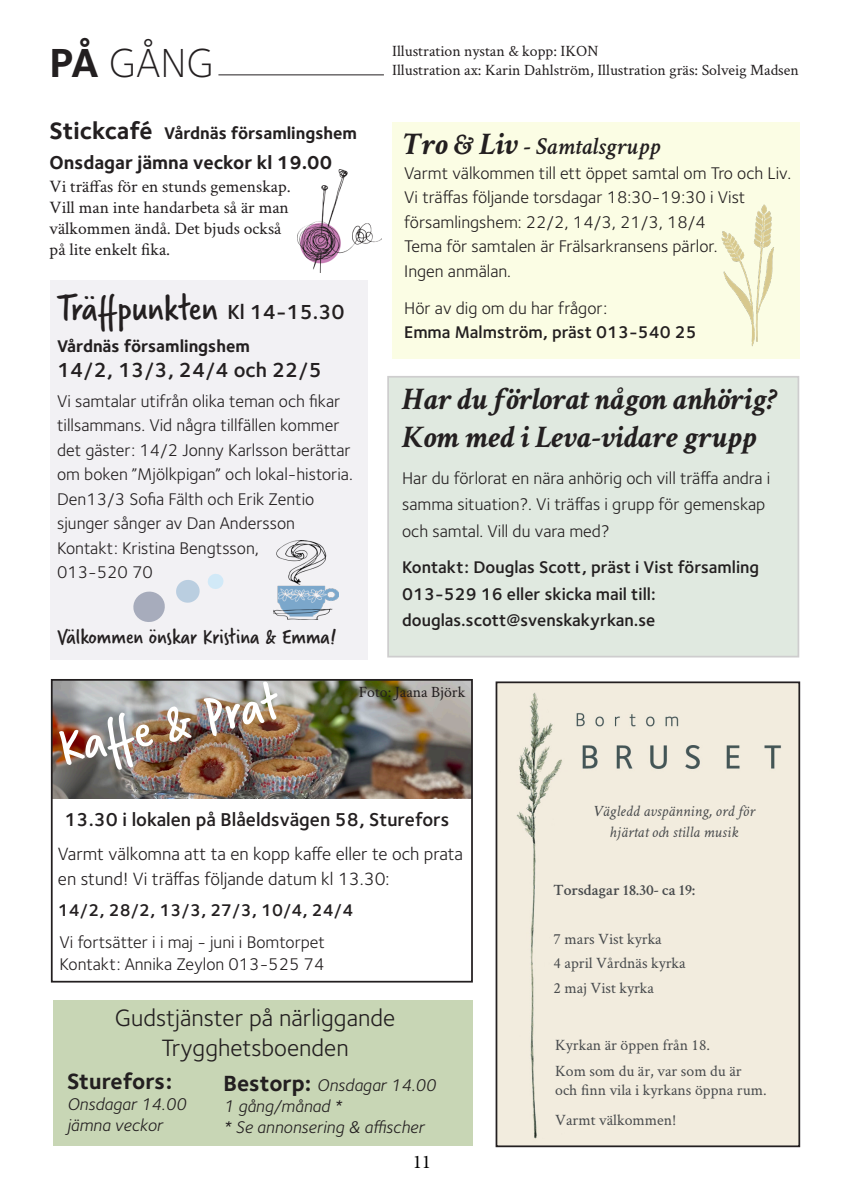
<style>
.page{position:relative;width:844px;height:1191px;background:#fff}
.page>*{position:absolute;margin:0;border:0;box-sizing:border-box;transform-origin:0 0}
.Mellanrubriker_-_kopia{font:56px "Verveine";color:#fff}
.Mellanrubriker_-_kopia-2{font:300 42px "Foundry Sterling OT3";color:#231f20}
.Mellanrubriker_-_kopia-3{font:38.5px "Verveine";color:#231f20}
.Mellanrubriker_-_kopia-4{font:italic 700 31.5px "Crimson Svk";color:#231f20}
.Mellanrubriker_-_kopia-5{font:24.5px "Foundry Sterling OT3";color:#231f20}
.Mellanrubriker_-_kopia-6{font:italic 600 24.5px "Crimson Svk";color:#231f20}
.Mellanrubriker_-_kopia-7{font:22.75px "Verveine";color:#231f20}
.Mellanrubriker_-_kopia-8{font:700 22.75px "Foundry Sterling OT3";letter-spacing:-.005em;color:#231f20}
.Mellanrubriker_-_kopia-9{font:600 21px "Foundry Sterling OT3";color:#231f20}
.Mellanrubriker_-_kopia-10{font:600 19.25px "Foundry Sterling OT3";color:#231f20}
.Mellanrubriker_-_kopia-11{font:700 19.25px "Foundry Sterling OT3";color:#231f20}
.t1{font:19.25px "Minion Pro";color:#000}
.Mellanrubriker_-_kopia-12{font:18.38px/24.5px "Foundry Sterling OT3";color:#231f20}
.Mellanrubriker_-_kopia-13{font:17.5px/24.5px "Foundry Sterling OT3";color:#231f20}
.Mellanrubriker_-_kopia-14{font:600 17.5px/26.2px "Foundry Sterling OT3";color:#231f20}
.Mellanrubriker_-_kopia-15{font:17.5px "Crimson Svk";color:#231f20}
.Mellanrubriker_-_kopia-16{font:italic 17.5px "Foundry Sterling OT3";color:#231f20}
.Mellanrubriker_-_kopia-17{font:700 17.5px "Foundry Sterling OT3";color:#231f20}
.Mellanrubriker_-_kopia-18{font:15.75px "Crimson Svk";color:#484b4d}
.Mellanrubriker_-_kopia-19{font:15.75px "Crimson Svk";color:#231f20}
.Mellanrubriker_-_kopia-20{font:italic 15.75px/21px "Crimson Svk";color:#484b4d;text-align:center}
.Mellanrubriker_-_kopia-21{font:600 15.75px "Crimson Svk";color:#484b4d}
.s1{font-weight:700}
.s2{font-size:24.5px}
.s3{font-family:"Foundry Sterling OT3";font-weight:600;font-size:21px}
.s4{font-weight:700;font-size:31.5px}
.s5{font-weight:700;font-style:normal;font-size:22.75px}
</style>
<div class="page">
<img style="left:298px;top:170px;width:83px;height:103px">
<div style="left:53px;top:1000px;width:419px;height:146px;background:#c8d6b5"></div>
<div style="left:50px;top:280px;width:317px;height:380px;background:#f2f1f4"></div>
<svg style="left:208px;top:574px;width:16px;height:15px"></svg>
<svg style="left:133px;top:591px;width:32px;height:31px"></svg>
<svg style="left:176px;top:580px;width:24px;height:23px"></svg>
<div style="left:388px;top:377px;width:410px;height:279px;background:#e0e9e0"></div>
<div style="left:392px;top:122px;width:408px;height:237px;background:#fbfde4"></div>
<img style="left:721px;top:204px;width:53px;height:142px">
<img style="left:498px;top:684px;width:299px;height:460px">
<div style="left:495px;top:681px;width:305px;height:466px;border:2px solid #231f20"></div>
<div style="left:554px;top:789px;width:220px;height:333px;background:#f2ecde"></div>
<img style="left:273px;top:540px;width:65px;height:79px">
<img style="left:54px;top:682px;width:415px;height:117px">
<div style="left:51px;top:679px;width:421px;height:303px;border:2px solid #231f20"></div>
<hr style="left:218px;top:74px;width:166px;height:1px;background:#231f20">
<p class="Mellanrubriker_-_kopia-2" style="left:50px;top:33px;width:165px"><span class="s1">PÅ</span> GÅNG</p>
<p class="Mellanrubriker_-_kopia-17" style="left:50px;top:119px;width:309px"><span class="s2">Stickcafé</span> Vårdnäs församlingshem</p>
<p class="Mellanrubriker_-_kopia-11" style="left:50px;top:147px;width:284px">Onsdagar jämna veckor kl 19.00</p>
<p class="Mellanrubriker_-_kopia-15" style="left:50px;top:174px;width:242px">Vi träffas för en stunds gemenskap.</p>
<p class="Mellanrubriker_-_kopia-15" style="left:50px;top:195px;width:241px">Vill man inte handarbeta så är man</p>
<p class="Mellanrubriker_-_kopia-15" style="left:50px;top:216px;width:233px">välkommen ändå. Det bjuds också</p>
<p class="Mellanrubriker_-_kopia-15" style="left:50px;top:237px;width:122px">på lite enkelt fika.</p>
<p class="Mellanrubriker_-_kopia-3" style="left:57px;top:281px;width:289px">Träffpunkten <span class="s3">Kl 14-15.30</span></p>
<p class="Mellanrubriker_-_kopia-17" style="left:57px;top:332px;width:194px">Vårdnäs församlingshem</p>
<p class="Mellanrubriker_-_kopia-9" style="left:57px;top:353px;width:266px">14/2, 13/3, 24/4 och 22/5</p>
<p class="Mellanrubriker_-_kopia-13" style="left:57px;top:387px;width:297px">Vi samtalar utifrån olika teman och fikar tillsammans. Vid några tillfällen kommer det gäster: 14/2 Jonny Karlsson berättar om boken ”Mjölkpigan” och lokal-historia.<br>Den13/3 Sofia Fälth och Erik Zentio sjunger sånger av Dan Andersson</p>
<p class="Mellanrubriker_-_kopia-13" style="left:57px;top:534px;width:203px">Kontakt: Kristina Bengtsson,</p>
<p class="Mellanrubriker_-_kopia-13" style="left:57px;top:559px;width:97px">013-520 70</p>
<p class="Mellanrubriker_-_kopia-7" style="left:57px;top:620px;width:280px">Välkommen önskar Kristina &amp; Emma!</p>
<p class="Mellanrubriker_-_kopia-19" style="left:392px;top:40px;width:208px">Illustration nystan &amp; kopp: IKON</p>
<p class="Mellanrubriker_-_kopia-19" style="left:392px;top:59px;width:408px">Illustration ax: Karin Dahlström, Illustration gräs: Solveig Madsen</p>
<p class="Mellanrubriker_-_kopia-6" style="left:404px;top:129px;width:258px"><span class="s4">Tro &amp; Liv</span> <span class="s1">-</span> Samtalsgrupp</p>
<p class="Mellanrubriker_-_kopia-13" style="left:404px;top:160px;width:388px">Varmt välkommen till ett öppet samtal om Tro och Liv.<br>Vi träffas följande torsdagar 18:30-19:30 i Vist</p>
<p class="Mellanrubriker_-_kopia-13" style="left:404px;top:209px;width:303px">församlingshem: 22/2, 14/3, 21/3, 18/4</p>
<p class="Mellanrubriker_-_kopia-13" style="left:404px;top:233px;width:315px">Tema för samtalen är Frälsarkransens pärlor.</p>
<p class="Mellanrubriker_-_kopia-13" style="left:404px;top:258px;width:108px">Ingen anmälan.</p>
<p class="Mellanrubriker_-_kopia-13" style="left:404px;top:294px;width:204px">Hör av dig om du har frågor:</p>
<p class="Mellanrubriker_-_kopia-14" style="left:404px;top:318px;width:294px">Emma Malmström, präst 013-540 25</p>
<p class="Mellanrubriker_-_kopia-4" style="left:402px;top:380px;width:377px">Har du förlorat någon anhörig?</p>
<p class="Mellanrubriker_-_kopia-4" style="left:402px;top:418px;width:356px">Kom med i Leva-vidare grupp</p>
<p class="Mellanrubriker_-_kopia-13" style="left:402px;top:464px;width:370px;line-height:26.2px">Har du förlorat en nära anhörig och vill träffa andra i samma situation?. Vi träffas i grupp för gemenskap och samtal. Vill du vara med?</p>
<p class="Mellanrubriker_-_kopia-14" style="left:402px;top:553px;width:358px">Kontakt: Douglas Scott, präst i Vist församling<br>013-529 16 eller skicka mail till:</p>
<p class="Mellanrubriker_-_kopia-14" style="left:402px;top:605px;width:255px">douglas.scott@svenskakyrkan.se</p>
<p class="Mellanrubriker_-_kopia" style="left:51px;top:710px;width:226px;rotate:-12deg">Kaffe &amp; Prat</p>
<p class="Mellanrubriker_-_kopia-19" style="left:358px;top:681px;width:108px">Foto: Jaana Björk</p>
<p class="Mellanrubriker_-_kopia-10" style="left:64px;top:804px;width:386px">13.30 i lokalen på Blåeldsvägen 58, Sturefors</p>
<p class="Mellanrubriker_-_kopia-12" style="left:58px;top:840px;width:406px">Varmt välkomna att ta en kopp kaffe eller te och prata en stund! Vi träffas följande datum kl 13.30:</p>
<p class="Mellanrubriker_-_kopia-14" style="left:58px;top:896px;width:297px">14/2, 28/2, 13/3, 27/3, 10/4, 24/4</p>
<p class="Mellanrubriker_-_kopia-13" style="left:60px;top:928px;width:267px">Vi fortsätter i i maj - juni i Bomtorpet</p>
<p class="Mellanrubriker_-_kopia-13" style="left:60px;top:951px;width:266px">Kontakt: Annika Zeylon 013-525 74</p>
<p class="Mellanrubriker_-_kopia-5" style="left:115px;top:1000px;width:282px">Gudstjänster på närliggande</p>
<p class="Mellanrubriker_-_kopia-5" style="left:161px;top:1029px;width:189px">Trygghetsboenden</p>
<p class="Mellanrubriker_-_kopia-8" style="left:67px;top:1063px;width:107px">Sturefors:</p>
<p class="Mellanrubriker_-_kopia-16" style="left:67px;top:1091px;width:121px">Onsdagar 14.00</p>
<p class="Mellanrubriker_-_kopia-16" style="left:67px;top:1112px;width:97px">jämna veckor</p>
<p class="Mellanrubriker_-_kopia-16" style="left:223px;top:1072px;width:214px"><span class="s5">Bestorp:</span> Onsdagar 14.00</p>
<p class="Mellanrubriker_-_kopia-16" style="left:223px;top:1093px;width:120px">1 gång/månad *</p>
<p class="Mellanrubriker_-_kopia-16" style="left:223px;top:1114px;width:202px">* Se annonsering &amp; affischer</p>
<p class="t1" style="left:412px;top:1148px;width:20px">11</p>
<p class="Mellanrubriker_-_kopia-20" style="left:592px;top:800px;width:163px">Vägledd avspänning, ord för hjärtat och stilla musik</p>
<p class="Mellanrubriker_-_kopia-21" style="left:553px;top:878px;width:143px">Torsdagar 18.30- ca 19:</p>
<p class="Mellanrubriker_-_kopia-18" style="left:553px;top:928px;width:110px">7 mars Vist kyrka</p>
<p class="Mellanrubriker_-_kopia-18" style="left:553px;top:952px;width:134px">4 april Vårdnäs kyrka</p>
<p class="Mellanrubriker_-_kopia-18" style="left:553px;top:977px;width:102px">2 maj Vist kyrka</p>
<p class="Mellanrubriker_-_kopia-18" style="left:555px;top:1034px;width:156px">Kyrkan är öppen från 18.</p>
<p class="Mellanrubriker_-_kopia-18" style="left:555px;top:1060px;width:188px">Kom som du är, var som du är</p>
<p class="Mellanrubriker_-_kopia-18" style="left:555px;top:1079px;width:213px">och finn vila i kyrkans öppna rum.</p>
<p class="Mellanrubriker_-_kopia-18" style="left:555px;top:1109px;width:123px">Varmt välkommen!</p>
</div>
